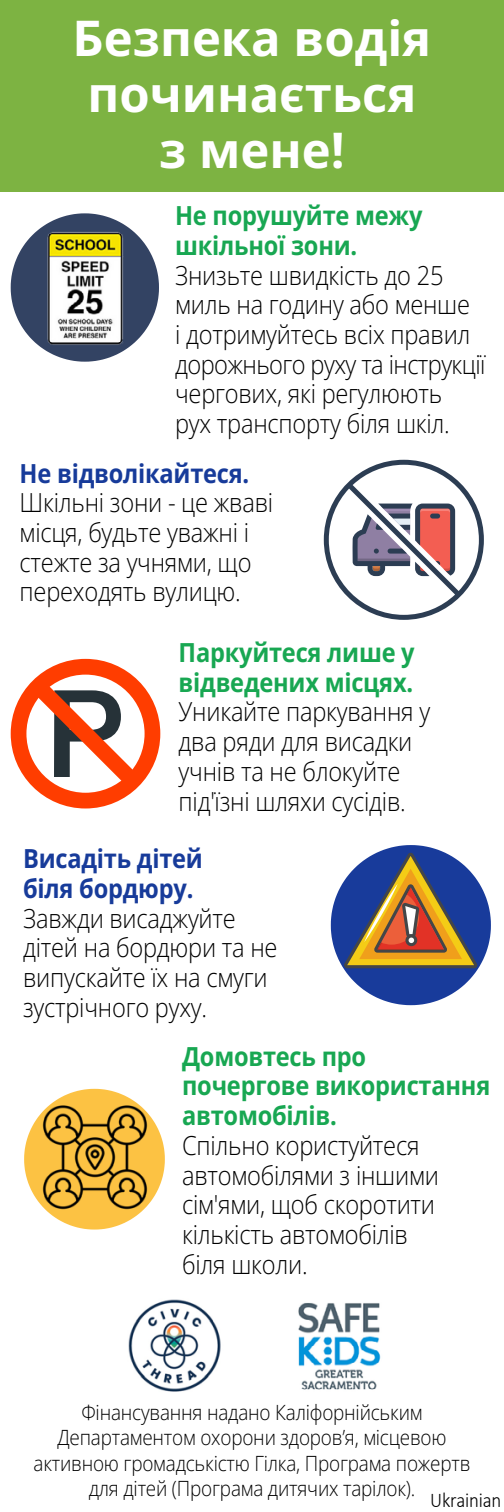
<style>
.page{position:relative;width:504px;height:1512px;background:#fff}
.page>*{position:absolute;margin:0;border:0;box-sizing:border-box;transform-origin:0 0}
.t1{font:700 49px/56px "Open Sans";color:#fff;text-align:center}
.t2{font:300 26.25px/29.8px "Open Sans";letter-spacing:-.01em;color:#000;scale:.9 1}
.t3{font:700 26.25px/29.8px "Open Sans";letter-spacing:-.01em;color:#18a752;scale:.9 1}
.t4{font:700 26.25px/29.8px "Open Sans";letter-spacing:-.01em;color:#173b9a;scale:.9 1}
.t5{font:300 21px/25.2px "Open Sans";letter-spacing:-.01em;color:#000;text-align:center;scale:.9 1}
.t6{font:300 21px "Calibri";letter-spacing:-.01em;color:#000;scale:.9 1}
</style>
<div class="page">
<img style="left:298px;top:1303px;width:83px;height:87px">
<img style="left:128px;top:1299px;width:93px;height:93px">
<img style="left:24px;top:1088px;width:141px;height:142px">
<svg style="left:331px;top:845px;width:160px;height:160px"></svg>
<div style="left:0;top:0;width:504px;height:192px;background:#7db342"></div>
<svg style="left:324px;top:460px;width:160px;height:160px"></svg>
<svg style="left:11px;top:659px;width:149px;height:149px"></svg>
<svg style="left:11px;top:213px;width:148px;height:149px"></svg>
<img style="left:39px;top:223px;width:91px;height:130px">
<p class="t1" style="left:73px;top:9px;width:360px">Безпека водія починається з мене!</p>
<p class="t3" style="left:175px;top:200px;width:276px">Не порушуйте межу шкільної зони.</p>
<p class="t2" style="left:175px;top:259px;width:346px">Знизьте швидкість до 25 миль на годину або менше<br>і дотримуйтесь всіх правил дорожнього руху та інструкції чергових, які регулюють<br>рух транспорту біля шкіл.</p>
<p class="t4" style="left:20px;top:457px;width:257px">Не відволікайтеся.</p>
<p class="t2" style="left:20px;top:487px;width:283px">Шкільні зони - це жваві місця, будьте уважні і стежте за учнями, що переходять вулицю.</p>
<p class="t3" style="left:179px;top:637px;width:264px">Паркуйтеся лише у відведених місцях.</p>
<p class="t2" style="left:179px;top:696px;width:281px">Уникайте паркування у два ряди для висадки учнів та не блокуйте під'їзні шляхи сусідів.</p>
<p class="t4" style="left:23px;top:843px;width:201px">Висадіть дітей біля бордюру.</p>
<p class="t2" style="left:23px;top:903px;width:284px">Завжди висаджуйте дітей на бордюри та не випускайте їх на смуги зустрічного руху.</p>
<p class="t3" style="left:182px;top:1041px;width:344px">Домовтесь про почергове використання автомобілів.</p>
<p class="t2" style="left:182px;top:1130px;width:287px">Спільно користуйтеся автомобілями з іншими сім'ями, щоб скоротити кількість автомобілів біля школи.</p>
<p class="t5" style="left:34px;top:1400px;width:487px">Фінансування надано Каліфорнійським Департаментом охорони здоров’я, місцевою активною громадськістю Гілка, Програма пожертв для дітей (Програма дитячих тарілок).</p>
<p class="t6" style="left:430px;top:1487px;width:81px">Ukrainian</p>
</div>
